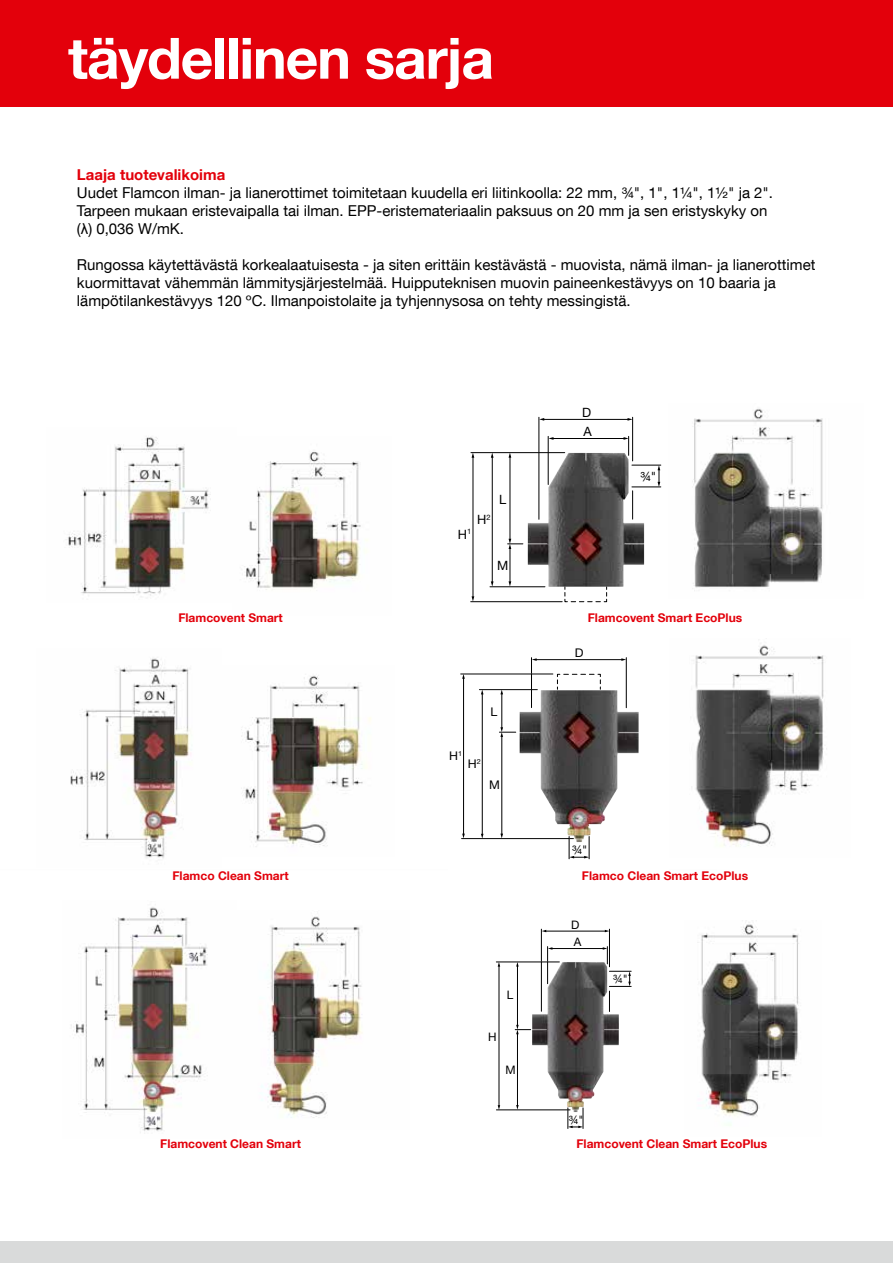
<style>
.page{position:relative;width:893px;height:1263px;background:#fff}
.page>*{position:absolute;margin:0;border:0;box-sizing:border-box;transform-origin:0 0}
.t1{font:700 57px "Helvetica Neue LT Com";letter-spacing:-.02em;color:#fff}
.t2{font:15px/18px "Helvetica Neue LT Com";color:#000}
.t3{font:700 15px "Helvetica Neue LT Com";color:#e3000b}
.t4{font:12.9px/19px "Helvetica Neue LT Com";color:#000}
.t5{font:700 12px "Helvetica Neue LT Com";color:#e3000b}
.t6{font:12px "Helvetica Neue LT Com";color:#000}
.t7{font:11.7px/17.4px "Helvetica Neue LT Com";color:#000}
.t8{font:7.05px "Helvetica Neue LT Com";color:#000}
.s1{font-family:"Arial"}
</style>
<div class="page">
<img style="left:241px;top:675px;width:130px;height:172px">
<img style="left:261px;top:916px;width:102px;height:202px">
<img style="left:66px;top:437px;width:145px;height:160px">
<img style="left:244px;top:451px;width:124px;height:139px">
<img style="left:70px;top:658px;width:121px;height:200px">
<img style="left:71px;top:907px;width:137px;height:226px">
<div style="left:0;top:0;width:893px;height:106px;background:#e3000b"></div>
<div style="left:0;top:1242px;width:893px;height:21px;background:#d9dada"></div>
<img style="left:693px;top:643px;width:134px;height:204px">
<img style="left:697px;top:920px;width:102px;height:206px">
<img style="left:528px;top:453px;width:116px;height:134px">
<hr style="left:543px;top:419px;width:85px;height:1px;background:#000">
<svg style="left:627px;top:418px;width:5px;height:3px"></svg>
<hr style="left:553px;top:438px;width:71px;height:1px;background:#000">
<hr style="left:510px;top:457px;width:1px;height:83px;background:#000">
<hr style="left:510px;top:548px;width:1px;height:34px;background:#000">
<hr style="left:492px;top:457px;width:1px;height:125px;background:#000">
<svg style="left:491px;top:581px;width:3px;height:5px"></svg>
<svg style="left:491px;top:453px;width:3px;height:5px"></svg>
<hr style="left:473px;top:457px;width:1px;height:140px;background:#000">
<hr style="left:539px;top:417px;width:1px;height:102px;background:#000">
<hr style="left:632px;top:417px;width:1px;height:44px;background:#000">
<hr style="left:548px;top:436px;width:1px;height:48px;background:#000">
<svg style="left:624px;top:436px;width:5px;height:19px"></svg>
<svg style="left:508px;top:539px;width:15px;height:10px"></svg>
<hr style="left:490px;top:586px;width:55px;height:1px;background:#000">
<hr style="left:471px;top:601px;width:91px;height:1px;background:#000">
<hr style="left:471px;top:452px;width:94px;height:1px;background:#000">
<svg style="left:632px;top:465px;width:29px;height:54px"></svg>
<svg style="left:565px;top:587px;width:42px;height:15px"></svg>
<img style="left:532px;top:962px;width:87px;height:150px">
<hr style="left:545px;top:931px;width:61px;height:1px;background:#000">
<hr style="left:552px;top:948px;width:52px;height:1px;background:#000">
<hr style="left:517px;top:1033px;width:1px;height:73px;background:#000">
<hr style="left:517px;top:966px;width:1px;height:60px;background:#000">
<hr style="left:499px;top:966px;width:1px;height:140px;background:#000">
<hr style="left:541px;top:929px;width:1px;height:82px;background:#000">
<hr style="left:609px;top:929px;width:1px;height:38px;background:#000">
<hr style="left:547px;top:946px;width:1px;height:38px;background:#000">
<svg style="left:603px;top:946px;width:5px;height:18px"></svg>
<hr style="left:496px;top:1109px;width:74px;height:1px;background:#000">
<svg style="left:515px;top:1025px;width:16px;height:9px"></svg>
<svg style="left:609px;top:971px;width:22px;height:40px"></svg>
<svg style="left:568px;top:1108px;width:16px;height:20px"></svg>
<hr style="left:496px;top:962px;width:63px;height:1px;background:#000">
<img style="left:519px;top:690px;width:120px;height:152px">
<hr style="left:536px;top:659px;width:86px;height:1px;background:#000">
<svg style="left:532px;top:658px;width:5px;height:3px"></svg>
<svg style="left:621px;top:658px;width:5px;height:3px"></svg>
<hr style="left:502px;top:736px;width:1px;height:98px;background:#000">
<hr style="left:502px;top:693px;width:1px;height:35px;background:#000">
<hr style="left:482px;top:693px;width:1px;height:142px;background:#000">
<hr style="left:463px;top:678px;width:1px;height:156px;background:#000">
<hr style="left:531px;top:658px;width:1px;height:50px;background:#000">
<hr style="left:626px;top:658px;width:1px;height:50px;background:#000">
<hr style="left:462px;top:838px;width:111px;height:1px;background:#000">
<svg style="left:499px;top:727px;width:17px;height:10px"></svg>
<svg style="left:569px;top:836px;width:21px;height:23px"></svg>
<hr style="left:479px;top:689px;width:58px;height:1px;background:#000">
<hr style="left:461px;top:674px;width:92px;height:1px;background:#000">
<svg style="left:557px;top:674px;width:44px;height:15px"></svg>
<img style="left:692px;top:408px;width:131px;height:183px">
<h1 class="t1" style="left:68px;top:22px;width:428px">täydellinen sarja</h1>
<p class="t3" style="left:77px;top:165px;width:150px">Laaja tuotevalikoima</p>
<p class="t2" style="left:77px;top:183px;width:698px">Uudet Flamcon ilman- ja lianerottimet toimitetaan kuudella eri liitinkoolla: 22 mm, ¾", 1", 1¼", 1½" ja 2".<br>Tarpeen mukaan eristevaipalla tai ilman. EPP-eristemateriaalin paksuus on 20 mm ja sen eristyskyky on (<span class="s1">λ</span>) 0,036 W/mK.</p>
<p class="t2" style="left:77px;top:255px;width:740px">Rungossa käytettävästä korkealaatuisesta - ja siten erittäin kestävästä - muovista, nämä ilman- ja lianerottimet kuormittavat vähemmän lämmitysjärjestelmää. Huipputeknisen muovin paineenkestävyys on 10 baaria ja lämpötilankestävyys 120 ºC. Ilmanpoistolaite ja tyhjennysosa on tehty messingistä.</p>
<p class="t4" style="left:582px;top:402px;width:11px">D<br>A</p>
<p class="t4" style="left:640px;top:466px;width:18px">¾"</p>
<p class="t4" style="left:499px;top:489px;width:9px">L</p>
<p class="t4" style="left:477px;top:509px;width:15px">H<sup>2</sup></p>
<p class="t4" style="left:458px;top:524px;width:15px">H<sup>1</sup></p>
<p class="t4" style="left:497px;top:556px;width:13px">M</p>
<p class="t5" style="left:178px;top:610px;width:106px">Flamcovent Smart</p>
<p class="t5" style="left:588px;top:610px;width:156px">Flamcovent Smart EcoPlus</p>
<p class="t6" style="left:575px;top:645px;width:10px">D</p>
<p class="t6" style="left:490px;top:704px;width:8px">L</p>
<p class="t8" style="left:458px;top:749px;width:6px">1</p>
<p class="t6" style="left:449px;top:748px;width:10px">H</p>
<p class="t6" style="left:468px;top:756px;width:14px">H<sup>2</sup></p>
<p class="t6" style="left:489px;top:777px;width:12px">M</p>
<p class="t6" style="left:572px;top:842px;width:17px">¾"</p>
<p class="t5" style="left:173px;top:868px;width:118px">Flamco Clean Smart</p>
<p class="t5" style="left:582px;top:868px;width:168px">Flamco Clean Smart EcoPlus</p>
<p class="t7" style="left:571px;top:915px;width:12px">D<br>A</p>
<p class="t7" style="left:613px;top:970px;width:16px">¾"</p>
<p class="t7" style="left:507px;top:986px;width:8px">L</p>
<p class="t7" style="left:488px;top:1028px;width:10px">H</p>
<p class="t7" style="left:506px;top:1061px;width:12px">M</p>
<p class="t7" style="left:569px;top:1111px;width:16px">¾"</p>
<p class="t5" style="left:160px;top:1136px;width:142px">Flamcovent Clean Smart</p>
<p class="t5" style="left:576px;top:1136px;width:192px">Flamcovent Clean Smart EcoPlus</p>
</div>
